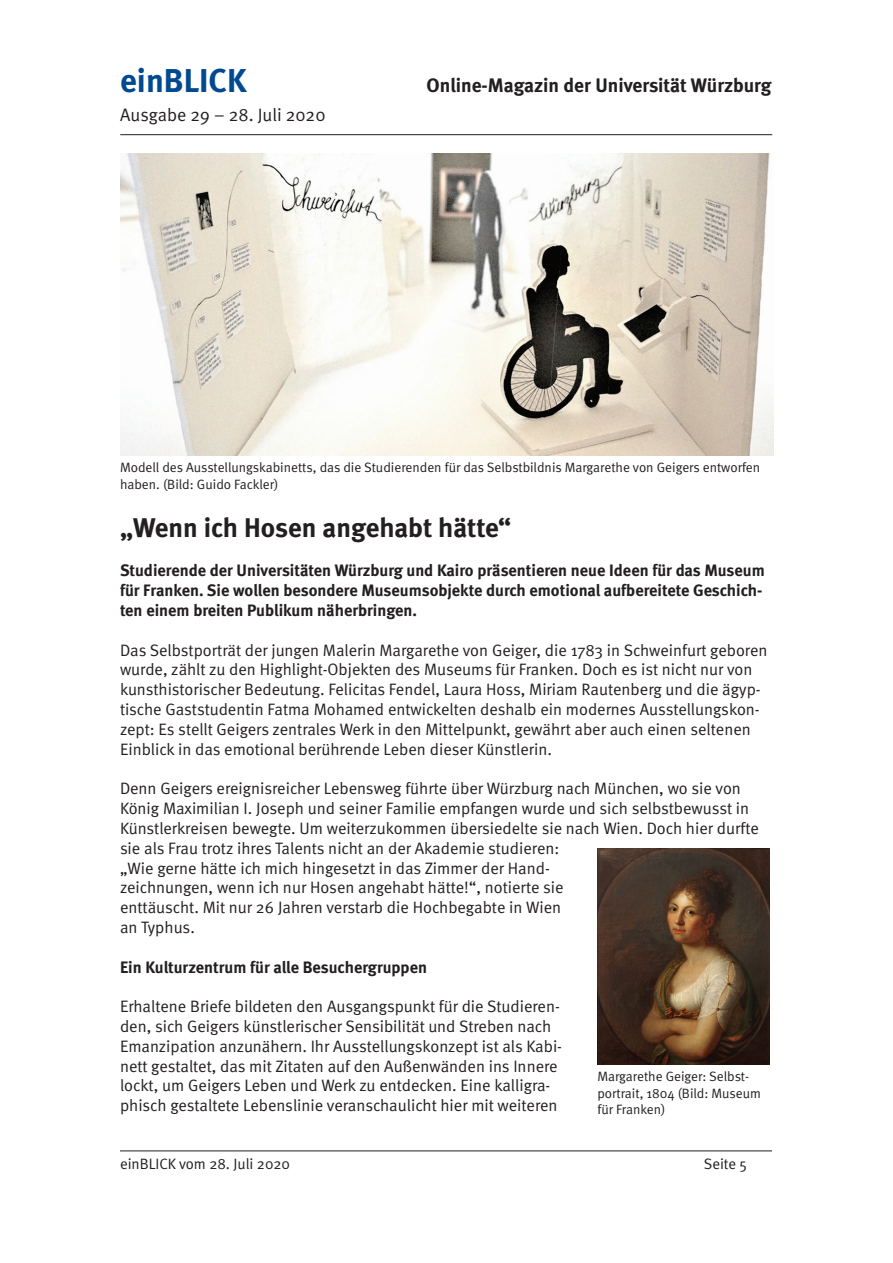
<style>
.page{position:relative;width:893px;height:1263px;background:#fff}
.page>*{position:absolute;margin:0;border:0;box-sizing:border-box;transform-origin:0 0}
.t1{font:700 33px "Meta";color:#014990}
.t2{font:700 27px "Meta";color:#231f20}
.t3{font:700 19.5px "Meta";color:#231f20}
.t4{font:18px "Meta Normal";color:#231f20}
.t5{font:16.5px/19.8px "Meta Normal";color:#231f20}
.t6{font:700 16.5px/19.8px "Meta";color:#231f20}
.t7{font:15px "Meta Normal";color:#231f20}
.t8{font:13.5px/16.2px "Meta Normal";color:#231f20}
</style>
<div class="page">
<hr style="left:120px;top:134px;width:652px;height:1px;background:#231f20">
<hr style="left:120px;top:1150px;width:652px;height:1px;background:#231f20">
<img style="left:120px;top:153px;width:653px;height:302px">
<img style="left:597px;top:849px;width:172px;height:215px">
<h1 class="t1" style="left:120px;top:61px;width:128px">einBLICK</h1>
<p class="t3" style="left:427px;top:74px;width:346px">Online-Magazin der Universität Würzburg</p>
<p class="t4" style="left:120px;top:105px;width:207px">Ausgabe 29 – 28. Juli 2020</p>
<p class="t8" style="left:120px;top:459px;width:642px">Modell des Ausstellungskabinetts, das die Studierenden für das Selbstbildnis Margarethe von Geigers entworfen haben. (Bild: Guido Fackler)</p>
<h2 class="t2" style="left:120px;top:511px;width:393px">„Wenn ich Hosen angehabt hätte“</h2>
<p class="t6" style="left:120px;top:561px;width:646px">Studierende der Universitäten Würzburg und Kairo präsentieren neue Ideen für das Museum für Franken. Sie wollen besondere Museumsobjekte durch emotional aufbereitete Geschich&shy;ten einem breiten Publikum näherbringen.</p>
<p class="t5" style="left:120px;top:640px;width:649px">Das Selbstporträt der jungen Malerin Margarethe von Geiger, die 1783 in Schweinfurt geboren wurde, zählt zu den Highlight-Objekten des Museums für Franken. Doch es ist nicht nur von kunsthistorischer Bedeutung. Felicitas Fendel, Laura Hoss, Miriam Rautenberg und die ägyp&shy;tische Gaststudentin Fatma Mohamed entwickelten deshalb ein modernes Ausstellungskon&shy;zept: Es stellt Geigers zentrales Werk in den Mittelpunkt, gewährt aber auch einen seltenen Einblick in das emotional berührende Leben dieser Künstlerin.</p>
<p class="t5" style="left:120px;top:778px;width:640px">Denn Geigers ereignisreicher Lebensweg führte über Würzburg nach München, wo sie von König Maximilian I. Joseph und seiner Familie empfangen wurde und sich selbstbewusst in Künstlerkreisen bewegte. Um weiterzukommen übersiedelte sie nach Wien. Doch hier durfte sie als Frau trotz ihres Talents nicht an der Akademie studieren:<br>„Wie gerne hätte ich mich hingesetzt in das Zimmer der Hand-<br>zeichnungen, wenn ich nur Hosen angehabt hätte!“, notierte sie<br>enttäuscht. Mit nur 26 Jahren verstarb die Hochbegabte in Wien<br>an Typhus.</p>
<p class="t6" style="left:120px;top:957px;width:308px">Ein Kulturzentrum für alle Besuchergruppen</p>
<p class="t5" style="left:120px;top:996px;width:444px">Erhaltene Briefe bildeten den Ausgangspunkt für die Studieren&shy;den, sich Geigers künstlerischer Sensibilität und Streben nach Emanzipation anzunähern. Ihr Ausstellungskonzept ist als Kabi&shy;nett gestaltet, das mit Zitaten auf den Außenwänden ins Innere lockt, um Geigers Leben und Werk zu entdecken. Eine kalligra&shy;phisch gestaltete Lebenslinie veranschaulicht hier mit weiteren</p>
<p class="t8" style="left:597px;top:1068px;width:165px">Margarethe Geiger: Selbst&shy;portrait, 1804 (Bild: Museum für Franken)</p>
<p class="t7" style="left:120px;top:1155px;width:172px">einBLICK vom 28. Juli 2020</p>
<p class="t7" style="left:704px;top:1155px;width:45px">Seite 5</p>
</div>
